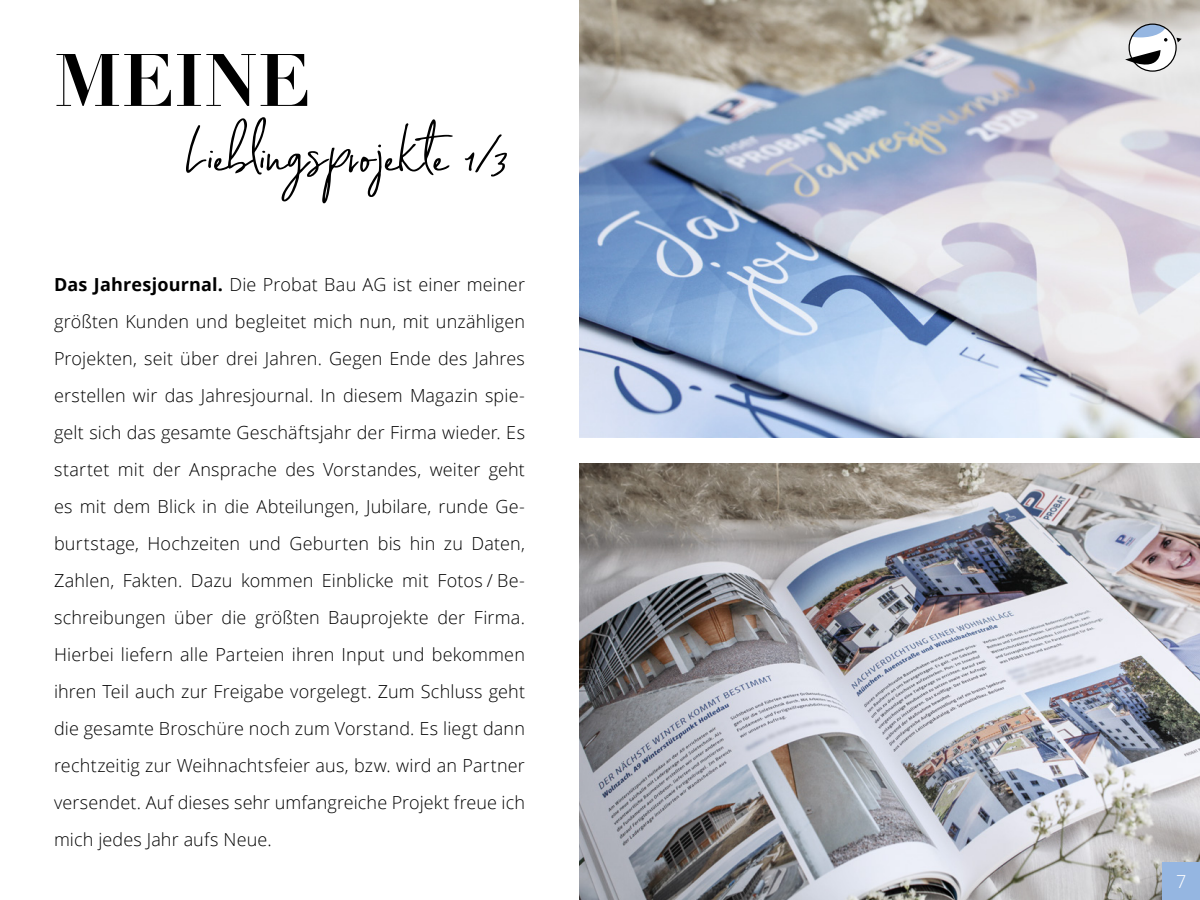
<style>
.page{position:relative;width:1200px;height:900px;background:#fff}
.page>*{position:absolute;margin:0;border:0;box-sizing:border-box;transform-origin:0 0}
.t1{font:90px "My Friend";letter-spacing:-.015em;color:#000}
.t2{font:700 72.9px "Didot";color:#000}
.t3{font:300 18px/37px "Open Sans";letter-spacing:.005em;color:#000;text-align:justify}
.t4{font:300 18px "Open Sans";color:#fff}
.s1{font-weight:700}
</style>
<div class="page">
<img style="left:579px;top:0;width:621px;height:438px">
<img style="left:579px;top:463px;width:621px;height:437px">
<div style="left:1162px;top:862px;width:38px;height:38px;background:#95b6e1"></div>
<div style="left:1129px;top:24px;width:47px;height:47px;background:#fff;border-radius:50%"></div>
<svg style="left:1176px;top:38px;width:6px;height:4px"></svg>
<svg style="left:1129px;top:24px;width:39px;height:18px"></svg>
<svg style="left:1125px;top:50px;width:37px;height:25px"></svg>
<h2 class="t2" style="left:54px;top:34px;width:258px">MEINE</h2>
<h1 class="t1" style="left:186px;top:108px;width:325px">Lieblingsprojekte 1/3</h1>
<p class="t3" style="left:54px;top:266px;width:473px"><span class="s1">Das Jahresjournal.</span> Die Probat Bau AG ist einer meiner größten Kunden und begleitet mich nun, mit unzähligen Projekten, seit über drei Jahren. Gegen Ende des Jahres erstellen wir das Jahresjournal. In diesem Magazin spie&shy;gelt sich das gesamte Geschäftsjahr der Firma wieder. Es startet mit der Ansprache des Vorstandes, weiter geht es mit dem Blick in die Abteilungen, Jubilare, runde Ge&shy;burtstage, Hochzeiten und Geburten bis hin zu Daten, Zahlen, Fakten. Dazu kommen Einblicke mit Fotos / Be&shy;schreibungen über die größten Bauprojekte der Firma.<br>Hierbei liefern alle Parteien ihren Input und bekommen ihren Teil auch zur Freigabe vorgelegt. Zum Schluss geht die gesamte Broschüre noch zum Vorstand. Es liegt dann rechtzeitig zur Weihnachtsfeier aus, bzw. wird an Partner versendet. Auf dieses sehr umfangreiche Projekt freue ich mich jedes Jahr aufs Neue.</p>
<p class="t4" style="left:1176px;top:869px;width:12px">7</p>
</div>
